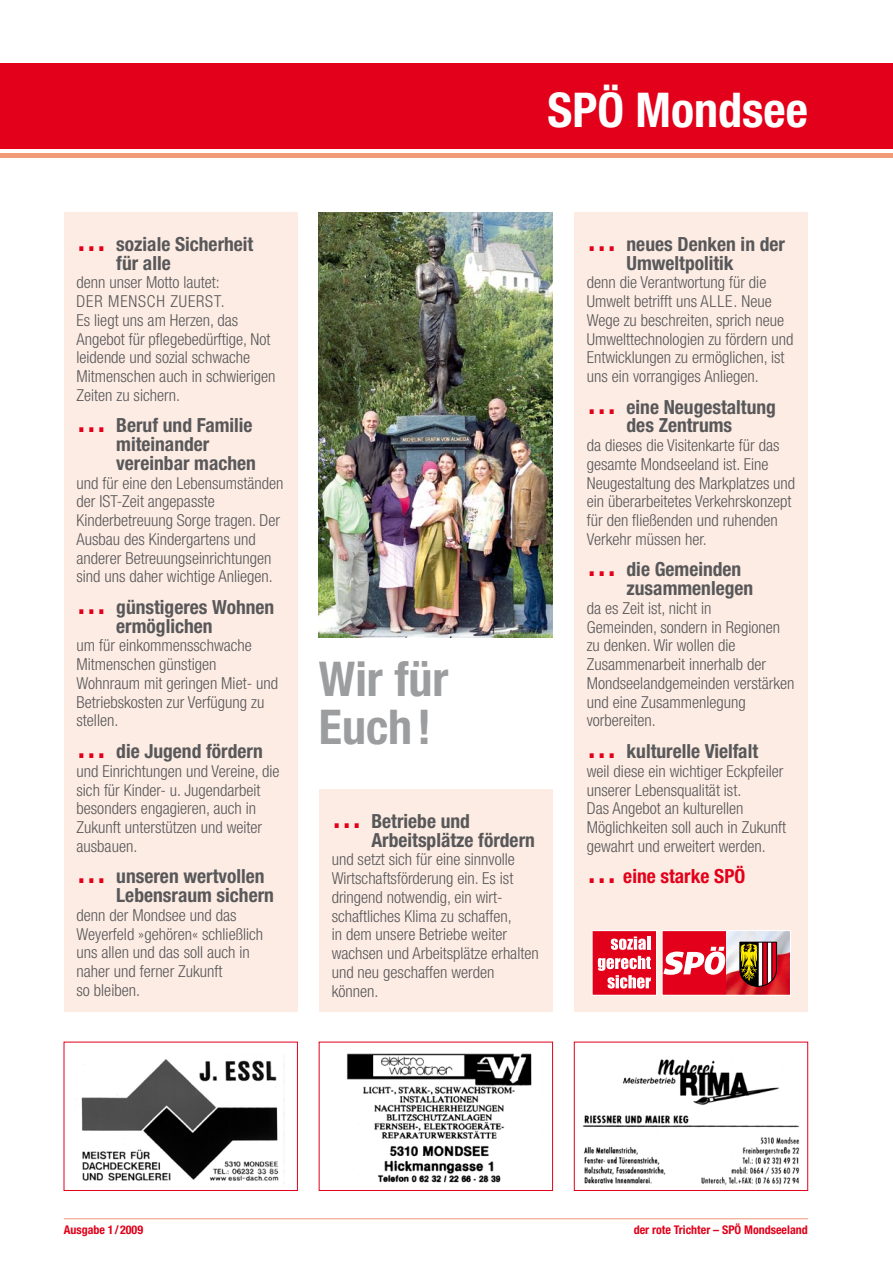
<style>
.page{position:relative;width:893px;height:1263px;background:#fff}
.page>*{position:absolute;margin:0;border:0;box-sizing:border-box;transform-origin:0 0}
.t1{font:700 condensed 48px/48px "Helvetica Neue";color:#9c9d9f}
.t2{font:700 condensed 48px "Helvetica Neue";color:#fff}
.t3{font:700 condensed 19.5px/18.8px "Helvetica Neue";color:#58585a}
.t4{font:700 condensed 19.5px "Helvetica Neue";color:#e2001a}
.t5{font:300 condensed 16.5px/18.8px "Helvetica Neue";color:#58585a}
.t6{font:700 condensed 12px "Helvetica Neue";color:#e2001a}
.s1{font-size:30px;color:#e2001a}
.s2{font-size:30px}
</style>
<div class="page">
<div style="left:0;top:64px;width:893px;height:85px;background:#e2001a"></div>
<hr style="left:64px;top:1218px;width:744px;height:1px;background:#f29978">
<hr style="left:0;top:153px;width:893px;height:4px;background:#f29978">
<img style="left:582px;top:1059px;width:218px;height:126px">
<div style="left:574px;top:1042px;width:234px;height:149px;border:1px solid #e2001a"></div>
<img style="left:346px;top:1053px;width:186px;height:130px">
<div style="left:319px;top:1042px;width:234px;height:149px;border:1px solid #e2001a"></div>
<img style="left:81px;top:1059px;width:204px;height:124px">
<div style="left:64px;top:1042px;width:234px;height:149px;border:1px solid #e2001a"></div>
<div style="left:64px;top:213px;width:234px;height:799px;background:#fdece3"></div>
<div style="left:319px;top:789px;width:234px;height:223px;background:#fdece3"></div>
<img style="left:319px;top:213px;width:234px;height:425px">
<div style="left:574px;top:213px;width:234px;height:799px;background:#fdece3"></div>
<svg style="left:592px;top:930px;width:199px;height:66px"></svg>
<h1 class="t2" style="left:548px;top:80px;width:262px">SPÖ Mondsee</h1>
<p class="t3" style="left:116px;top:234px;width:139px;text-indent:-40px"><span class="s1">…</span> soziale Sicherheit für alle</p>
<p class="t5" style="left:77px;top:273px;width:201px">denn unser Motto lautet:<br>DER MENSCH ZUERST.<br>Es liegt uns am Herzen, das<br>Angebot für pflegebedürftige, Not leidende und sozial schwache<br>Mitmenschen auch in schwierigen<br>Zeiten zu sichern.</p>
<p class="t3" style="left:116px;top:416px;width:141px;text-indent:-40px"><span class="s1">…</span> Beruf und Familie miteinander vereinbar machen</p>
<p class="t5" style="left:77px;top:473px;width:209px">und für eine den Lebensumständen der IST-Zeit angepasste<br>Kinderbetreuung Sorge tragen. Der<br>Ausbau des Kindergartens und anderer Betreuungseinrichtungen sind uns daher wichtige Anliegen.</p>
<p class="t3" style="left:116px;top:597px;width:160px;text-indent:-40px"><span class="s1">…</span> günstigeres Wohnen ermöglichen</p>
<p class="t5" style="left:77px;top:636px;width:203px">um für einkommensschwache<br>Mitmenschen günstigen<br>Wohnraum mit geringen Miet- und<br>Betriebskosten zur Verfügung zu stellen.</p>
<p class="t3" style="left:77px;top:741px;width:188px"><span class="s1">…</span> die Jugend fördern</p>
<p class="t5" style="left:77px;top:761px;width:204px">und Einrichtungen und Vereine, die sich für Kinder- u. Jugendarbeit besonders engagieren, auch in<br>Zukunft unterstützen und weiter ausbauen.</p>
<p class="t3" style="left:116px;top:867px;width:159px;text-indent:-40px"><span class="s1">…</span> unseren wertvollen<br>Lebensraum sichern</p>
<p class="t5" style="left:77px;top:905px;width:188px">denn der Mondsee und das<br>Weyerfeld »gehören« schließlich uns allen und das soll auch in naher und ferner Zukunft<br>so bleiben.</p>
<h1 class="t1" style="left:319px;top:655px;width:131px">Wir für<br>Euch!</h1>
<p class="t3" style="left:371px;top:811px;width:165px;text-indent:-40px"><span class="s1">…</span> Betriebe und<br>Arbeitsplätze fördern</p>
<p class="t5" style="left:332px;top:850px;width:209px">und setzt sich für eine sinnvolle<br>Wirtschaftsförderung ein. Es ist dringend notwendig, ein wirt&shy;schaftliches Klima zu schaffen,<br>in dem unsere Betriebe weiter wachsen und Arbeitsplätze erhalten und neu geschaffen werden können.</p>
<p class="t3" style="left:587px;top:234px;width:200px;text-align:center"><span class="s1">…</span> neues Denken in der<br>Umweltpolitik</p>
<p class="t5" style="left:587px;top:273px;width:208px">denn die Verantwortung für die<br>Umwelt betrifft uns ALLE. Neue<br>Wege zu beschreiten, sprich neue<br>Umwelttechnologien zu fördern und<br>Entwicklungen zu ermöglichen, ist uns ein vorrangiges Anliegen.</p>
<p class="t3" style="left:587px;top:397px;width:191px;text-align:center"><span class="s1">…</span> eine Neugestaltung des Zentrums</p>
<p class="t5" style="left:587px;top:436px;width:210px">da dieses die Visitenkarte für das gesamte Mondseeland ist. Eine<br>Neugestaltung des Markplatzes und ein überarbeitetes Verkehrskonzept für den fließenden und ruhenden<br>Verkehr müssen her.</p>
<p class="t3" style="left:627px;top:560px;width:128px;text-indent:-40px"><span class="s1">…</span> die Gemeinden zusammenlegen</p>
<p class="t5" style="left:587px;top:599px;width:209px">da es Zeit ist, nicht in<br>Gemeinden, sondern in Regionen zu denken. Wir wollen die<br>Zusammenarbeit innerhalb der<br>Mondseelandgemeinden verstärken und eine Zusammenlegung vorbereiten.</p>
<p class="t3" style="left:587px;top:741px;width:173px"><span class="s1">…</span> kulturelle Vielfalt</p>
<p class="t5" style="left:587px;top:761px;width:201px">weil diese ein wichtiger Eckpfeiler unserer Lebensqualität ist.<br>Das Angebot an kulturellen<br>Möglichkeiten soll auch in Zukunft gewahrt und erweitert werden.</p>
<p class="t4" style="left:587px;top:864px;width:160px"><span class="s2">…</span> eine starke SPÖ</p>
<p class="t6" style="left:64px;top:1222px;width:81px">Ausgabe 1/2009</p>
<p class="t6" style="left:634px;top:1222px;width:176px">der rote Trichter – SPÖ Mondseeland</p>
</div>
